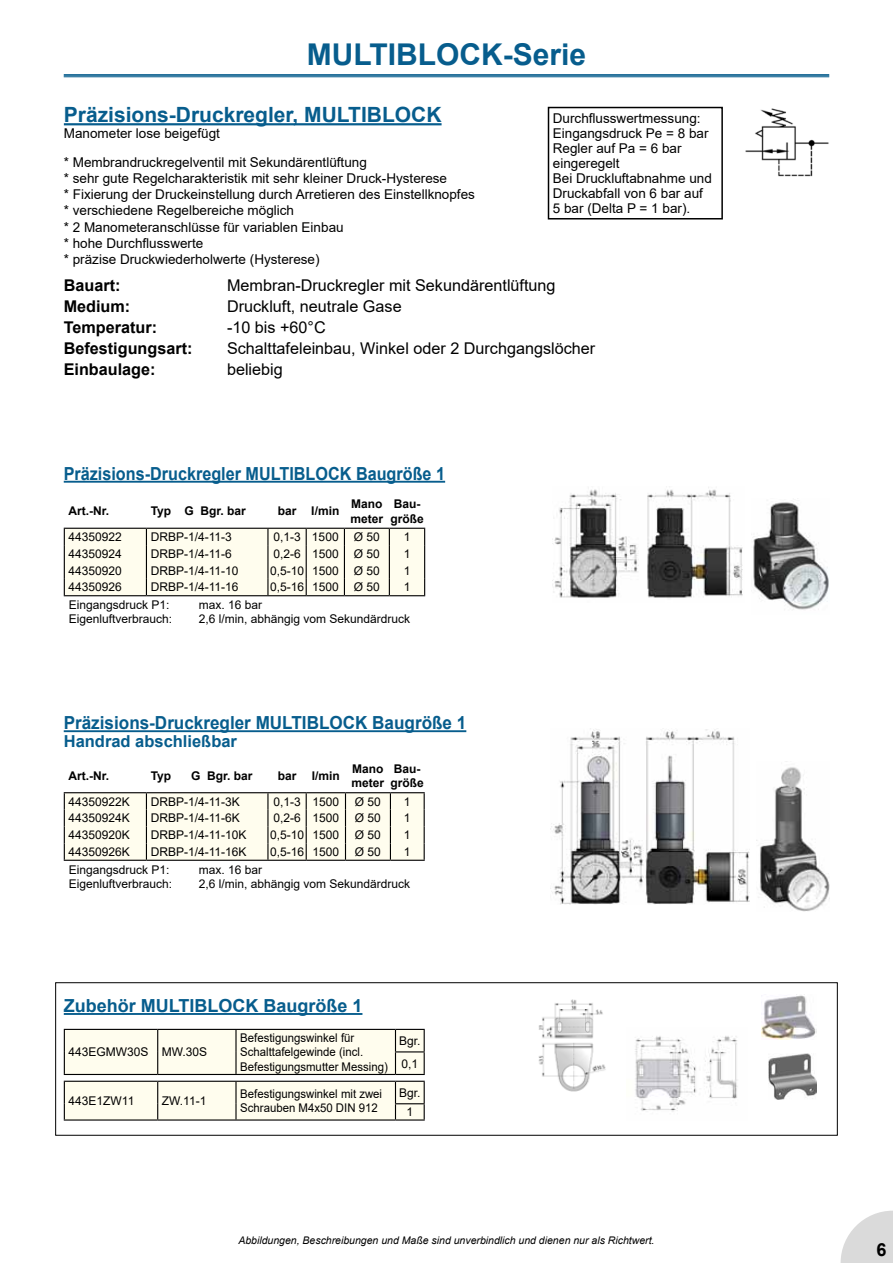
<style>
.page{position:relative;width:893px;height:1263px;background:#fff}
.page>*{position:absolute;margin:0;border:0;box-sizing:border-box;transform-origin:0 0}
.t1{font:700 30px "Arial";color:#075d8d}
.t2{font:700 21px "Arial";color:#075d8d}
.t3{font:700 18px "Arial";color:#075d8d;scale:.95 1}
.t4{font:700 18px "Arial";color:#075d8d;scale:.9 1}
.t5{font:700 18px "Arial";color:#075d8d}
.t6{font:700 18px "Arial";color:#000}
.t7{font:700 16.5px "Arial";color:#075d8d}
.t8{font:16.2px "Arial";color:#000}
.t9{font:700 16.2px "Arial";color:#000}
.t10{font:13.5px/15px "Arial";color:#000}
.t11{font:12px/22.5px "Arial";color:#000}
.t12{font:12px/14.4px "Arial";color:#000;scale:.95 1}
.t13{font:700 12px/14.4px "Arial";color:#000}
.t14{font:italic 10.5px "Arial";color:#000}
</style>
<div class="page">
<hr style="left:64px;top:74px;width:765px;height:1px;background:#075d8d">
<hr style="left:64px;top:75px;width:765px;height:1px;background:#075d8d">
<hr style="left:64px;top:76px;width:765px;height:1px;background:#075d8d">
<hr style="left:64px;top:123px;width:378px;height:2px;background:#075d8d">
<img style="left:745px;top:108px;width:84px;height:69px">
<hr style="left:64px;top:730px;width:402px;height:2px;background:#075d8d">
<img style="left:551px;top:728px;width:198px;height:177px">
<img style="left:758px;top:761px;width:71px;height:150px">
<div style="left:548px;top:107px;width:175px;height:112px;border:2px solid #000"></div>
<hr style="left:64px;top:792px;width:82px;height:1px;background:#000">
<hr style="left:146px;top:792px;width:122px;height:1px;background:#000">
<hr style="left:268px;top:792px;width:38px;height:1px;background:#000">
<hr style="left:306px;top:792px;width:39px;height:1px;background:#000">
<hr style="left:345px;top:792px;width:45px;height:1px;background:#000">
<hr style="left:390px;top:792px;width:35px;height:1px;background:#000">
<div style="left:64px;top:793px;width:361px;height:67px;background:#fffdee"></div>
<hr style="left:64px;top:860px;width:82px;height:1px;background:#000">
<hr style="left:146px;top:860px;width:122px;height:1px;background:#000">
<hr style="left:268px;top:860px;width:38px;height:1px;background:#000">
<hr style="left:306px;top:860px;width:39px;height:1px;background:#000">
<hr style="left:345px;top:860px;width:45px;height:1px;background:#000">
<hr style="left:390px;top:860px;width:35px;height:1px;background:#000">
<hr style="left:64px;top:481px;width:381px;height:2px;background:#075d8d">
<img style="left:753px;top:502px;width:76px;height:108px">
<img style="left:553px;top:487px;width:190px;height:111px">
<div style="left:64px;top:528px;width:361px;height:67px;background:#fffdee"></div>
<hr style="left:64px;top:595px;width:82px;height:1px;background:#000">
<hr style="left:146px;top:595px;width:122px;height:1px;background:#000">
<hr style="left:268px;top:595px;width:38px;height:1px;background:#000">
<hr style="left:306px;top:595px;width:38px;height:1px;background:#000">
<hr style="left:344px;top:595px;width:45px;height:1px;background:#000">
<hr style="left:389px;top:595px;width:36px;height:1px;background:#000">
<div style="left:55px;top:982px;width:783px;height:153px;border:1px solid #000"></div>
<hr style="left:64px;top:1074px;width:94px;height:1px;background:#000">
<hr style="left:158px;top:1074px;width:78px;height:1px;background:#000">
<hr style="left:236px;top:1074px;width:159px;height:1px;background:#000">
<hr style="left:395px;top:1074px;width:30px;height:1px;background:#000">
<svg style="left:64px;top:1029px;width:361px;height:45px;background:#f4f2e4"></svg>
<img style="left:635px;top:1036px;width:103px;height:76px">
<hr style="left:64px;top:1013px;width:298px;height:2px;background:#075d8d">
<img style="left:761px;top:994px;width:55px;height:45px">
<img style="left:538px;top:999px;width:68px;height:93px">
<img style="left:769px;top:1054px;width:47px;height:46px">
<svg style="left:64px;top:1081px;width:361px;height:39px;background:#f2f0e1"></svg>
<svg style="left:841px;top:1210px;width:52px;height:53px"></svg>
<h1 class="t1" style="left:307px;top:34px;width:281px">MULTIBLOCK-Serie</h1>
<h2 class="t2" style="left:64px;top:100px;width:379px">Präzisions-Druckregler, MULTIBLOCK</h2>
<p class="t10" style="left:64px;top:119px;width:305px;line-height:28.5px">Manometer lose beigefügt<br>* Membrandruckregelventil mit Sekundärentlüftung</p>
<p class="t10" style="left:64px;top:170px;width:413px;line-height:16.2px">* sehr gute Regelcharakteristik mit sehr kleiner Druck-Hysterese<br>* Fixierung der Druckeinstellung durch Arretieren des Einstellknopfes * verschiedene Regelbereiche möglich<br>* 2 Manometeranschlüsse für variablen Einbau<br>* hohe Durchflusswerte<br>* präzise Druckwiederholwerte (Hysterese)</p>
<h3 class="t9" style="left:64px;top:274px;width:58px">Bauart:</h3>
<h3 class="t8" style="left:227px;top:275px;width:330px">Membran-Druckregler mit Sekundärentlüftung</h3>
<h3 class="t9" style="left:64px;top:295px;width:68px">Medium:</h3>
<h3 class="t8" style="left:227px;top:296px;width:176px">Druckluft, neutrale Gase</h3>
<h3 class="t9" style="left:64px;top:316px;width:95px">Temperatur:</h3>
<h3 class="t8" style="left:227px;top:317px;width:100px">-10 bis +60°C</h3>
<h3 class="t9" style="left:64px;top:337px;width:130px">Befestigungsart:</h3>
<h3 class="t8" style="left:227px;top:338px;width:370px">Schalttafeleinbau, Winkel oder 2 Durchgangslöcher</h3>
<h3 class="t9" style="left:64px;top:358px;width:93px">Einbaulage:</h3>
<h3 class="t8" style="left:227px;top:359px;width:57px">beliebig</h3>
<p class="t10" style="left:553px;top:111px;width:161px">Durchflusswertmessung:<br>Eingangsdruck Pe = 8 bar<br>Regler auf Pa = 6 bar eingeregelt<br>Bei Druckluftabnahme und<br>Druckabfall von 6 bar auf<br>5 bar (Delta P = 1 bar).</p>
<h3 class="t4" style="left:64px;top:461px;width:425px">Präzisions-Druckregler MULTIBLOCK Baugröße 1</h3>
<p class="t13" style="left:69px;top:504px;width:42px">Art.-Nr.</p>
<p class="t13" style="left:151px;top:504px;width:97px">Typ G Bgr. bar</p>
<p class="t13" style="left:278px;top:504px;width:63px">bar I/min</p>
<p class="t13" style="left:351px;top:497px;width:34px">Mano meter</p>
<p class="t13" style="left:390px;top:497px;width:35px">Bau&shy;größe</p>
<p class="t11" style="left:69px;top:526px;width:55px">44350922</p>
<p class="t11" style="left:151px;top:526px;width:83px">DRBP-1/4-11-3</p>
<p class="t11" style="left:273px;top:526px;width:67px">0,1-3 1500</p>
<p class="t11" style="left:354px;top:526px;width:28px">Ø 50</p>
<p class="t11" style="left:404px;top:526px;width:8px">1</p>
<p class="t11" style="left:69px;top:542px;width:55px">44350924</p>
<p class="t11" style="left:151px;top:542px;width:83px">DRBP-1/4-11-6</p>
<p class="t11" style="left:273px;top:542px;width:67px">0,2-6 1500</p>
<p class="t11" style="left:354px;top:542px;width:28px">Ø 50</p>
<p class="t11" style="left:404px;top:542px;width:8px">1</p>
<p class="t11" style="left:69px;top:559px;width:55px">44350920</p>
<p class="t11" style="left:151px;top:559px;width:89px">DRBP-1/4-11-10</p>
<p class="t11" style="left:270px;top:559px;width:70px">0,5-10 1500</p>
<p class="t11" style="left:354px;top:559px;width:28px">Ø 50</p>
<p class="t11" style="left:404px;top:559px;width:8px">1</p>
<p class="t11" style="left:69px;top:576px;width:55px">44350926</p>
<p class="t11" style="left:151px;top:576px;width:89px">DRBP-1/4-11-16</p>
<p class="t11" style="left:270px;top:576px;width:70px">0,5-16 1500</p>
<p class="t11" style="left:354px;top:576px;width:28px">Ø 50</p>
<p class="t11" style="left:404px;top:576px;width:8px">1</p>
<p class="t11" style="left:69px;top:594px;width:102px">Eingangsdruck P1:</p>
<p class="t11" style="left:199px;top:594px;width:65px">max. 16 bar</p>
<p class="t11" style="left:69px;top:607px;width:105px">Eigenluftverbrauch:</p>
<p class="t11" style="left:199px;top:607px;width:213px">2,6 l/min, abhängig vom Sekundärdruck</p>
<h3 class="t3" style="left:64px;top:710px;width:425px">Präzisions-Druckregler MULTIBLOCK Baugröße 1</h3>
<h3 class="t7" style="left:64px;top:730px;width:175px">Handrad abschließbar</h3>
<p class="t13" style="left:69px;top:769px;width:42px">Art.-Nr.</p>
<p class="t13" style="left:151px;top:769px;width:22px">Typ</p>
<p class="t13" style="left:191px;top:769px;width:63px">G Bgr. bar</p>
<p class="t13" style="left:278px;top:769px;width:20px">bar</p>
<p class="t13" style="left:312px;top:769px;width:30px">I/min</p>
<p class="t13" style="left:352px;top:761px;width:34px">Mano meter</p>
<p class="t13" style="left:391px;top:761px;width:35px">Bau&shy;größe</p>
<p class="t11" style="left:69px;top:790px;width:63px">44350922K</p>
<p class="t11" style="left:151px;top:790px;width:91px">DRBP-1/4-11-3K</p>
<p class="t11" style="left:273px;top:790px;width:67px">0,1-3 1500</p>
<p class="t11" style="left:355px;top:790px;width:28px">Ø 50</p>
<p class="t11" style="left:404px;top:790px;width:8px">1</p>
<p class="t11" style="left:69px;top:807px;width:63px">44350924K</p>
<p class="t11" style="left:151px;top:807px;width:91px">DRBP-1/4-11-6K</p>
<p class="t11" style="left:273px;top:807px;width:67px">0,2-6 1500</p>
<p class="t11" style="left:355px;top:807px;width:28px">Ø 50</p>
<p class="t11" style="left:404px;top:807px;width:8px">1</p>
<p class="t11" style="left:69px;top:824px;width:63px">44350920K</p>
<p class="t11" style="left:151px;top:824px;width:97px">DRBP-1/4-11-10K</p>
<p class="t11" style="left:270px;top:824px;width:71px">0,5-10 1500</p>
<p class="t11" style="left:355px;top:824px;width:28px">Ø 50</p>
<p class="t11" style="left:404px;top:824px;width:8px">1</p>
<p class="t11" style="left:69px;top:840px;width:63px">44350926K</p>
<p class="t11" style="left:151px;top:840px;width:97px">DRBP-1/4-11-16K</p>
<p class="t11" style="left:270px;top:840px;width:71px">0,5-16 1500</p>
<p class="t11" style="left:355px;top:840px;width:28px">Ø 50</p>
<p class="t11" style="left:404px;top:840px;width:8px">1</p>
<p class="t11" style="left:69px;top:859px;width:102px">Eingangsdruck P1:</p>
<p class="t11" style="left:199px;top:859px;width:65px">max. 16 bar</p>
<p class="t11" style="left:69px;top:872px;width:105px">Eigenluftverbrauch:</p>
<p class="t11" style="left:199px;top:872px;width:213px">2,6 l/min, abhängig vom Sekundärdruck</p>
<h3 class="t5" style="left:64px;top:993px;width:300px">Zubehör MULTIBLOCK Baugröße 1</h3>
<p class="t11" style="left:69px;top:1041px;width:140px">443EGMW30S MW.30S</p>
<p class="t12" style="left:240px;top:1030px;width:157px">Befestigungswinkel für<br>Schalttafelgewinde (incl.<br>Befestigungsmutter Messing)</p>
<p class="t11" style="left:399px;top:1029px;width:23px">Bgr.<br>0,1</p>
<p class="t11" style="left:69px;top:1089px;width:67px">443E1ZW11</p>
<p class="t11" style="left:162px;top:1089px;width:46px">ZW.11-1</p>
<p class="t12" style="left:240px;top:1086px;width:151px">Befestigungswinkel mit zwei<br>Schrauben M4x50 DIN 912</p>
<p class="t11" style="left:399px;top:1083px;width:23px;line-height:19.4px;text-align:center">Bgr.<br>1</p>
<p class="t14" style="left:238px;top:1233px;width:418px">Abbildungen, Beschreibungen und Maße sind unverbindlich und dienen nur als Richtwert.</p>
<h3 class="t6" style="left:877px;top:1237px;width:12px">6</h3>
</div>
